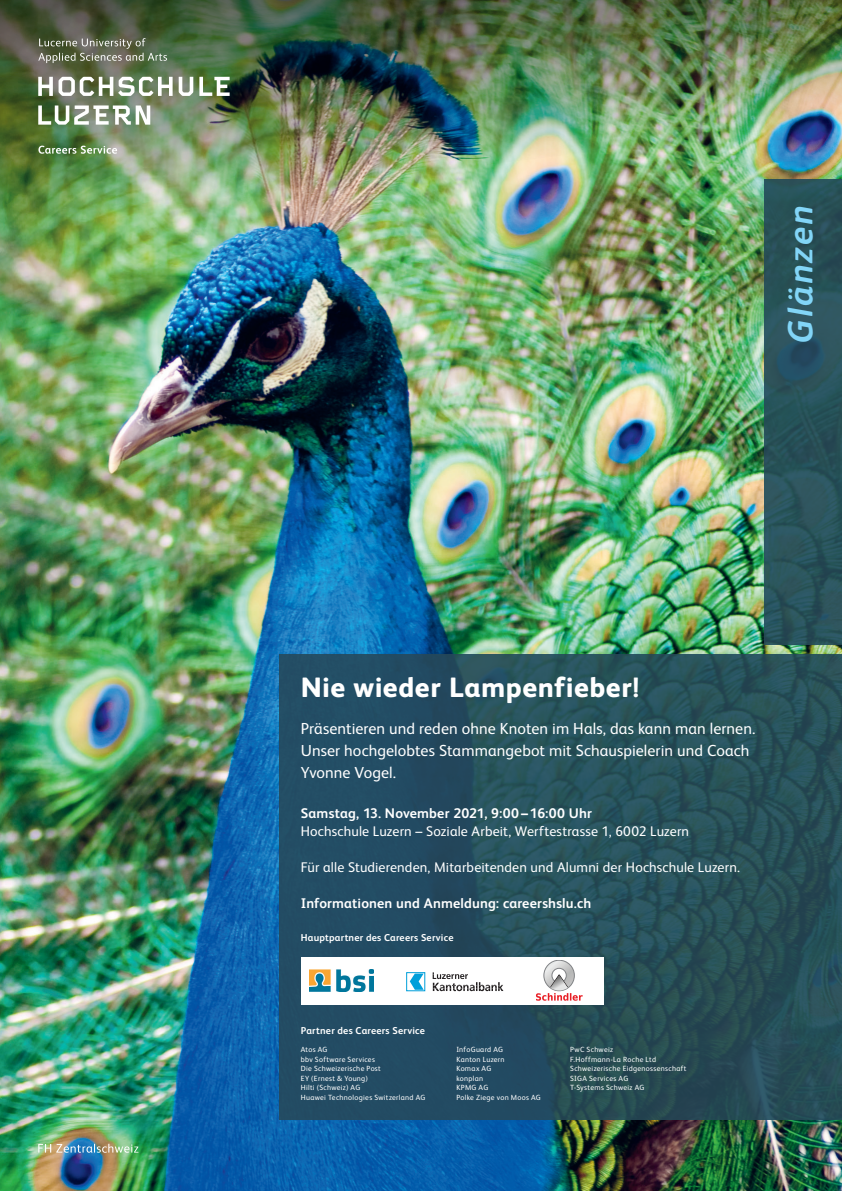
<style>
.page{position:relative;width:842px;height:1191px;background:#fff}
.page>*{position:absolute;margin:0;border:0;box-sizing:border-box;transform-origin:0 0}
.t1{font:italic 700 35px "FS Albert";letter-spacing:.06em;color:#82d5f7}
.t2{font:800 28px "FS Albert";letter-spacing:.02em;color:#fff}
.t3{font:16px/22px "FS Albert";letter-spacing:.005em;color:#fff}
.t4{font:14px "FS Albert";letter-spacing:.01em;color:#fff}
.t5{font:700 14px "FS Albert";letter-spacing:.01em;color:#fff}
.t6{font:700 10px "FS Albert";letter-spacing:.025em;color:#fff}
.t7{font:7.5px/9.6px "FS Albert";letter-spacing:.04em;color:#fff}
</style>
<div class="page">
<img style="left:0;top:262px;width:842px;height:929px">
<div style="left:279px;top:654px;width:563px;height:465px;background:linear-gradient(to right,#234d65,#295054)"></div>
<svg style="left:764px;top:262px;width:78px;height:382px;fill:#29545b"></svg>
<img style="left:0;top:0;width:842px;height:262px">
<svg style="left:38px;top:1143px;width:100px;height:9px"></svg>
<svg style="left:38px;top:105px;width:112px;height:20px"></svg>
<svg style="left:38px;top:77px;width:15px;height:19px"></svg>
<svg style="left:179px;top:77px;width:14px;height:19px"></svg>
<svg style="left:59px;top:77px;width:114px;height:19px"></svg>
<svg style="left:199px;top:77px;width:31px;height:19px"></svg>
<svg style="left:38px;top:38px;width:129px;height:25px"></svg>
<svg style="left:38px;top:146px;width:79px;height:8px"></svg>
<div style="left:301px;top:957px;width:302px;height:48px;background:#fff"></div>
<div style="left:406px;top:972px;width:19px;height:19px;border:1px solid #009fda"></div>
<svg style="left:410px;top:973px;width:14px;height:16px"></svg>
<svg style="left:433px;top:972px;width:70px;height:19px"></svg>
<svg style="left:536px;top:960px;width:47px;height:40px"></svg>
<img style="left:550px;top:975px;width:18px;height:16px">
<img style="left:309px;top:970px;width:64px;height:22px">
<h1 class="t1" style="left:776px;top:343px;width:139px;rotate:-90deg">Glänzen</h1>
<h2 class="t2" style="left:301px;top:667px;width:339px">Nie wieder Lampenfieber!</h2>
<h3 class="t3" style="left:301px;top:716px;width:456px">Präsentieren und reden ohne Knoten im Hals, das kann man lernen.<br>Unser hochgelobtes Stammangebot mit Schauspielerin und Coach<br>Yvonne Vogel.</h3>
<h3 class="t5" style="left:301px;top:803px;width:293px">Samstag, 13. November 2021, 9:00 –16:00 Uhr</h3>
<h3 class="t4" style="left:301px;top:821px;width:390px">Hochschule Luzern – Soziale Arbeit, Werftestrasse 1, 6002 Luzern</h3>
<h3 class="t4" style="left:301px;top:857px;width:441px">Für alle Studierenden, Mitarbeitenden und Alumni der Hochschule Luzern.</h3>
<h3 class="t5" style="left:301px;top:893px;width:292px">Informationen und Anmeldung: careershslu.ch</h3>
<h3 class="t6" style="left:301px;top:931px;width:154px">Hauptpartner des Careers Service</h3>
<h3 class="t6" style="left:301px;top:1023px;width:126px">Partner des Careers Service</h3>
<p class="t7" style="left:301px;top:1044px;width:126px">Atos AG<br>bbv Software Services<br>Die Schweizerische Post<br>EY (Ernest &amp; Young)<br>Hilti (Schweiz) AG<br>Huawei Technologies Switzerland AG</p>
<p class="t7" style="left:456px;top:1044px;width:86px">InfoGuard AG<br>Kanton Luzern<br>Komax AG<br>konplan<br>KPMG AG<br>Polke Ziege von Moos AG</p>
<p class="t7" style="left:570px;top:1044px;width:118px">PwC Schweiz<br>F.Hoffmann-La Roche Ltd<br>Schweizerische Eidgenossenschaft<br>SIGA Services AG<br>T-Systems Schweiz AG</p>
</div>
